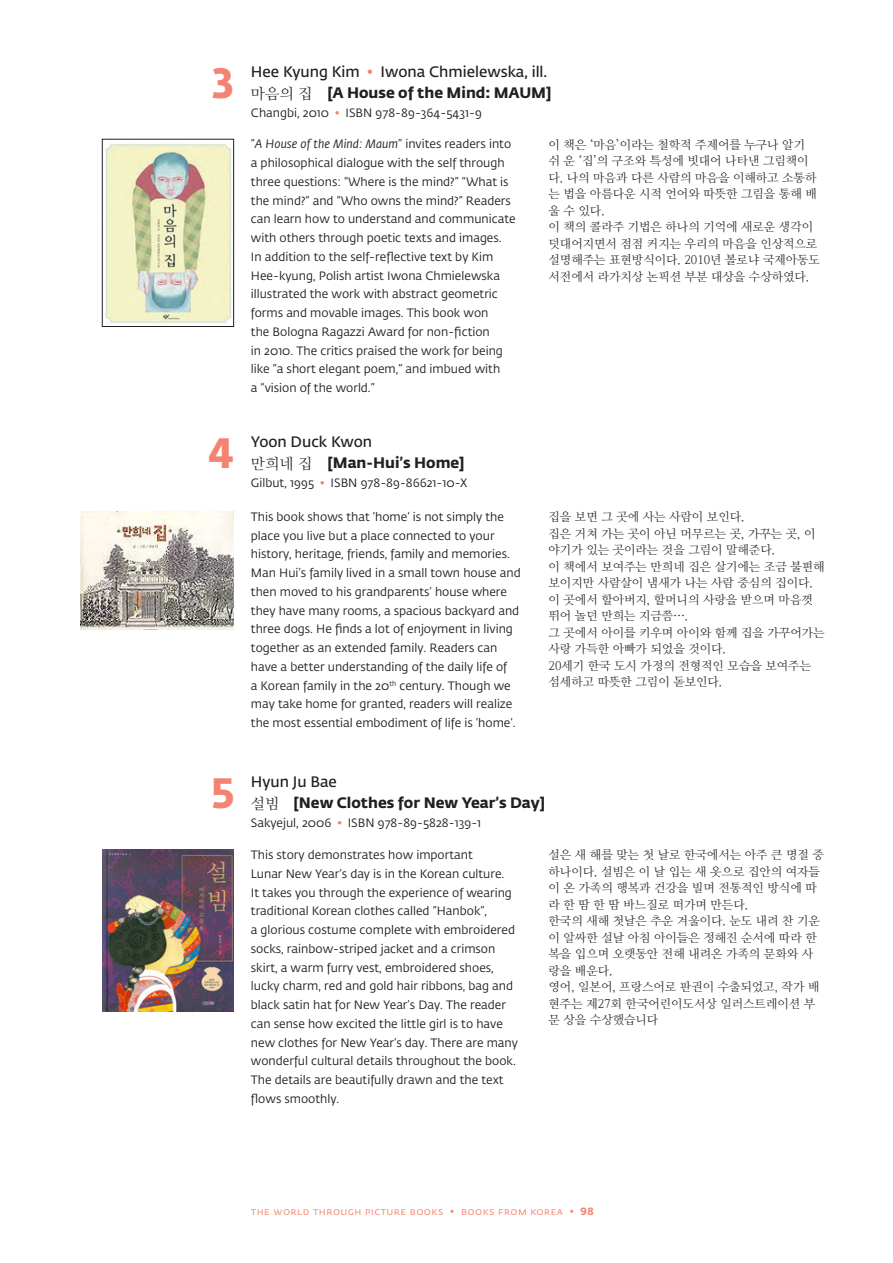
<style>
.page{position:relative;width:893px;height:1263px;background:#fff}
.page>*{position:absolute;margin:0;border:0;box-sizing:border-box;transform-origin:0 0}
.numéro{font:700 42px "Fedra Sans Pro";color:#f48472}
.title{font:700 15px "Fedra Sans Pro";color:#231f20}
.author{font:600 15px "Fedra Sans Pro";color:#231f20}
.t1{font:15px "Nanum Myeongjo";color:#231f20}
.english_text{font:12px/18.8px "Fedra Sans Pro";color:#231f20}
.t2{font:12px/16.5px "Nanum Myeongjo";color:#231f20}
.éditeur{font:12px "Fedra Sans Pro";color:#231f20}
.t3{font:10.5px "Fedra Sans Pro";letter-spacing:.04em;color:#f48472}
.s1{color:#f48472}
.s2{font-weight:700;color:#f48472}
.s3{font-style:italic}
.s4{font-weight:700}
</style>
<div class="page">
<img style="left:105px;top:144px;width:127px;height:180px">
<div style="left:102px;top:139px;width:132px;height:188px;border:1px solid #231f20"></div>
<img style="left:81px;top:511px;width:153px;height:118px">
<img style="left:102px;top:850px;width:132px;height:161px">
<p class="numéro" style="left:212px;top:49px;width:23px">3</p>
<p class="numéro" style="left:209px;top:419px;width:26px">4</p>
<p class="author" style="left:251px;top:60px;width:298px">Hee Kyung Kim <span class="s1">•</span> Iwona Chmielewska, ill.</p>
<p class="t1" style="left:251px;top:84px;width:63px">마음의 집</p>
<p class="title" style="left:327px;top:80px;width:226px">[A House of the Mind: MAUM]</p>
<p class="éditeur" style="left:251px;top:104px;width:233px">Changbi, 2010 <span class="s2">•</span> ISBN 978-89-364-5431-9</p>
<p class="english_text" style="left:251px;top:134px;width:266px">“<span class="s3">A House of the Mind: Maum</span>” invites readers into a philosophical dialogue with the self through three questions: “Where is the mind?” “What is the mind?” and “Who owns the mind?” Readers can learn how to understand and communicate with others through poetic texts and images.<br>In addition to the self-reflective text by Kim Hee-kyung, Polish artist Iwona Chmielewska illustrated the work with abstract geometric forms and movable images. This book won<br>the Bologna Ragazzi Award for non-fiction<br>in 2010. The critics praised the work for being like “a short elegant poem,” and imbued with<br>a “vision of the world.”</p>
<p class="author" style="left:251px;top:431px;width:123px">Yoon Duck Kwon</p>
<p class="t1" style="left:251px;top:454px;width:63px">만희네 집</p>
<p class="title" style="left:327px;top:450px;width:139px">[Man-Hui’s Home]</p>
<p class="éditeur" style="left:251px;top:475px;width:218px">Gilbut, 1995 <span class="s2">•</span> ISBN 978-89-86621-10-X</p>
<p class="english_text" style="left:251px;top:507px;width:271px">This book shows that ‘home’ is not simply the place you live but a place connected to your history, heritage, friends, family and memories.<br>Man Hui’s family lived in a small town house and then moved to his grandparents’ house where they have many rooms, a spacious backyard and three dogs. He finds a lot of enjoyment in living together as an extended family. Readers can have a better understanding of the daily life of<br>a Korean family in the 20<sup>th</sup> century. Though we may take home for granted, readers will realize the most essential embodiment of life is ‘home’.</p>
<p class="t2" style="left:549px;top:136px;width:270px">이 책은 ‘마음’이라는 철학적 주제어를 누구나 알기 쉬 운 ‘집’의 구조와 특성에 빗대어 나타낸 그림책이 다. 나의 마음과 다른 사람의 마음을 이해하고 소통하 는 법을 아름다운 시적 언어와 따뜻한 그림을 통해 배 울 수 있다.</p>
<p class="t2" style="left:549px;top:219px;width:273px">이 책의 콜라주 기법은 하나의 기억에 새로운 생각이 덧대어지면서 점점 커지는 우리의 마음을 인상적으로 설명해주는 표현방식이다. 2010년 볼로냐 국제아동도 서전에서 라가치상 논픽션 부분 대상을 수상하였다.</p>
<p class="t2" style="left:549px;top:508px;width:197px">집을 보면 그 곳에 사는 사람이 보인다.</p>
<p class="t2" style="left:549px;top:525px;width:268px">집은 거쳐 가는 곳이 아닌 머무르는 곳, 가꾸는 곳, 이 야기가 있는 곳이라는 것을 그림이 말해준다.</p>
<p class="t2" style="left:549px;top:558px;width:277px">이 책에서 보여주는 만희네 집은 살기에는 조금 불편해 보이지만 사람살이 냄새가 나는 사람 중심의 집이다.</p>
<p class="t2" style="left:549px;top:591px;width:266px">이 곳에서 할아버지, 할머니의 사랑을 받으며 마음껏 뛰어 놀던 만희는 지금쯤….</p>
<p class="t2" style="left:549px;top:624px;width:277px">그 곳에서 아이를 키우며 아이와 함께 집을 가꾸어가는 사랑 가득한 아빠가 되었을 것이다.</p>
<p class="t2" style="left:549px;top:657px;width:264px">20세기 한국 도시 가정의 전형적인 모습을 보여주는 섬세하고 따뜻한 그림이 돋보인다.</p>
<p class="numéro" style="left:211px;top:760px;width:24px">5</p>
<p class="author" style="left:251px;top:770px;width:88px">Hyun Ju Bae</p>
<p class="t1" style="left:251px;top:794px;width:30px">설빔</p>
<p class="title" style="left:293px;top:790px;width:253px">[New Clothes for New Year’s Day]</p>
<p class="éditeur" style="left:251px;top:815px;width:232px">Sakyejul, 2006 <span class="s2">•</span> ISBN 978-89-5828-139-1</p>
<p class="english_text" style="left:251px;top:845px;width:269px">This story demonstrates how important<br>Lunar New Year’s day is in the Korean culture.<br>It takes you through the experience of wearing traditional Korean clothes called “Hanbok”,<br>a glorious costume complete with embroidered socks, rainbow-striped jacket and a crimson skirt, a warm furry vest, embroidered shoes, lucky charm, red and gold hair ribbons, bag and black satin hat for New Year’s Day. The reader can sense how excited the little girl is to have new clothes for New Year’s day. There are many wonderful cultural details throughout the book.<br>The details are beautifully drawn and the text flows smoothly.</p>
<p class="t2" style="left:549px;top:847px;width:277px">설은 새 해를 맞는 첫 날로 한국에서는 아주 큰 명절 중 하나이다. 설빔은 이 날 입는 새 옷으로 집안의 여자들 이 온 가족의 행복과 건강을 빌며 전통적인 방식에 따 라 한 땀 한 땀 바느질로 떠가며 만든다.</p>
<p class="t2" style="left:549px;top:913px;width:273px">한국의 새해 첫날은 추운 겨울이다. 눈도 내려 찬 기운 이 알싸한 설날 아침 아이들은 정해진 순서에 따라 한 복을 입으며 오랫동안 전해 내려온 가족의 문화와 사 랑을 배운다.</p>
<p class="t2" style="left:549px;top:979px;width:272px">영어, 일본어, 프랑스어로 판권이 수출되었고, 작가 배 현주는 제27회 한국어린이도서상 일러스트레이션 부 문 상을 수상했습니다</p>
<p class="t3" style="left:251px;top:1204px;width:344px">the world through picture books • books from korea • <span class="s4">98</span></p>
</div>
